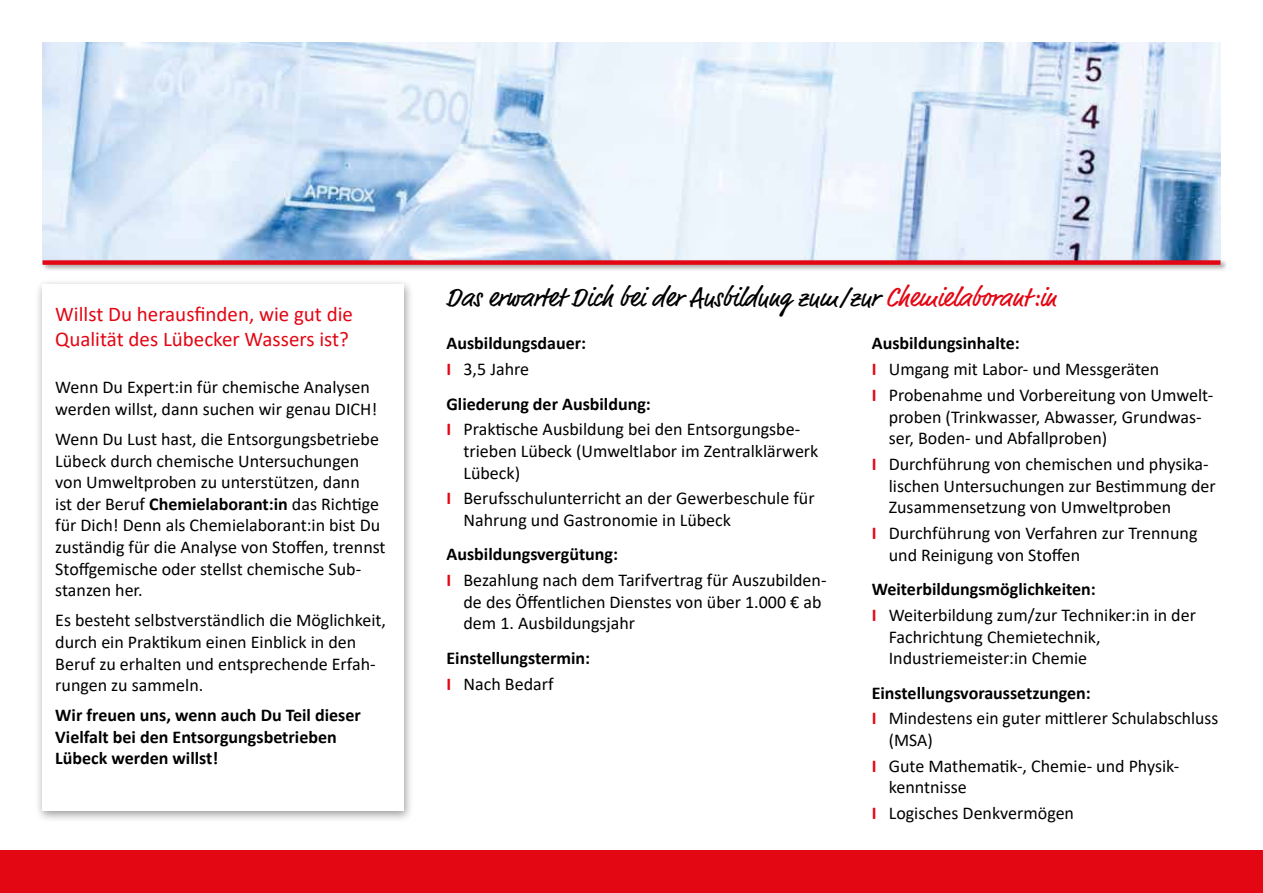
<style>
.page{position:relative;width:1263px;height:893px;background:#fff}
.page>*{position:absolute;margin:0;border:0;box-sizing:border-box;transform-origin:0 0}
.t1{font:27px "Market Pro";color:#000}
.t2{font:21px/25.2px "Calibri";color:#e30613}
.t3{font:18px/21.6px "Calibri";color:#000}
.t4{font:700 18px/21.6px "Calibri";color:#000}
.s1{font-weight:700}
.s2{color:#e30613}
.s3{font-weight:400}
.s4{font-weight:700;color:#e30613}
</style>
<div class="page">
<div style="left:35px;top:279px;width:380px;height:544px;background:#000;opacity:.4"></div>
<div style="left:43px;top:284px;width:361px;height:526px;background:#fff"></div>
<img style="left:43px;top:43px;width:1177px;height:216px">
<div style="left:41px;top:259px;width:1187px;height:13px;background:#000;opacity:.4"></div>
<div style="left:43px;top:260px;width:1177px;height:5px;background:#e30613"></div>
<div style="left:0;top:850px;width:1263px;height:43px;background:#e30613"></div>
<p class="t2" style="left:55px;top:301px;width:299px">Willst Du herausfinden, wie gut die<br>Qualität des Lübecker Wassers ist?</p>
<p class="t3" style="left:55px;top:376px;width:323px">Wenn Du Expert:in für chemische Analysen werden willst, dann suchen wir genau DICH!</p>
<p class="t3" style="left:55px;top:428px;width:332px">Wenn Du Lust hast, die Entsorgungsbetriebe Lübeck durch chemische Untersuchungen von Umweltproben zu unterstützen, dann<br>ist der Beruf <span class="s1">Chemielaborant:in</span> das Richtige für Dich! Denn als Chemielaborant:in bist Du zuständig für die Analyse von Stoffen, trennst Stoffgemische oder stellst chemische Sub&shy;stanzen her.</p>
<p class="t3" style="left:55px;top:609px;width:332px">Es besteht selbstverständlich die Möglichkeit, durch ein Praktikum einen Einblick in den Beruf zu erhalten und entsprechende Erfah&shy;rungen zu sammeln.</p>
<p class="t4" style="left:55px;top:704px;width:307px">Wir freuen uns, wenn auch Du Teil dieser<br>Vielfalt bei den Entsorgungsbetrieben<br>Lübeck werden willst!</p>
<h1 class="t1" style="left:446px;top:279px;width:612px">Das erwartet Dich bei der Ausbildung zum/zur <span class="s2">Chemielaborant:in</span></h1>
<p class="t4" style="left:446px;top:330px;width:141px;line-height:25.8px">Ausbildungsdauer:<br><span class="s2">I</span> <span class="s3">3,5 Jahre</span></p>
<p class="t3" style="left:446px;top:390px;width:355px;line-height:25.8px"><span class="s1">Gliederung der Ausbildung:<br></span><span class="s4">I</span> Praktische Ausbildung bei den Entsorgungsbe-</p>
<p class="t3" style="left:463px;top:440px;width:356px">trieben Lübeck (Umweltlabor im Zentralklärwerk<br>Lübeck)</p>
<p class="t3" style="left:463px;top:487px;width:353px;text-indent:-17px"><span class="s4">I</span> Berufsschulunterricht an der Gewerbeschule für<br>Nahrung und Gastronomie in Lübeck</p>
<p class="t3" style="left:446px;top:541px;width:382px;line-height:25.8px"><span class="s1">Ausbildungsvergütung:<br></span><span class="s4">I</span> Bezahlung nach dem Tarifvertrag für Auszubilden-</p>
<p class="t3" style="left:463px;top:591px;width:359px">de des Öffentlichen Dienstes von über 1.000 € ab dem 1. Ausbildungsjahr</p>
<p class="t4" style="left:446px;top:645px;width:145px;line-height:25.8px">Einstellungstermin:<br><span class="s2">I</span> <span class="s3">Nach Bedarf</span></p>
<p class="t3" style="left:872px;top:330px;width:343px;line-height:25.8px"><span class="s1">Ausbildungsinhalte:<br></span><span class="s4">I</span> Umgang mit Labor- und Messgeräten<br><span class="s4">I</span> Probenahme und Vorbereitung von Umwelt-</p>
<p class="t3" style="left:889px;top:405px;width:314px">proben (Trinkwasser, Abwasser, Grundwas&shy;ser, Boden- und Abfallproben)</p>
<p class="t3" style="left:889px;top:453px;width:329px;text-indent:-17px"><span class="s4">I</span> Durchführung von chemischen und physika&shy;lischen Untersuchungen zur Bestimmung der<br>Zusammensetzung von Umweltproben</p>
<p class="t3" style="left:889px;top:522px;width:310px;text-indent:-17px"><span class="s4">I</span> Durchführung von Verfahren zur Trennung und Reinigung von Stoffen</p>
<p class="t3" style="left:872px;top:576px;width:326px;line-height:25.8px"><span class="s1">Weiterbildungsmöglichkeiten:<br></span><span class="s4">I</span> Weiterbildung zum/zur Techniker:in in der</p>
<p class="t3" style="left:889px;top:625px;width:213px">Fachrichtung Chemietechnik,<br>Industriemeister:in Chemie</p>
<p class="t3" style="left:872px;top:679px;width:348px;line-height:25.8px"><span class="s1">Einstellungsvoraussetzungen:<br></span><span class="s4">I</span> Mindestens ein guter mittlerer Schulabschluss</p>
<p class="t3" style="left:872px;top:727px;width:309px;line-height:25.8px;text-indent:17px">(MSA)<br><span class="s4">I</span> Gute Mathematik-, Chemie- und Physik-</p>
<p class="t3" style="left:872px;top:774px;width:204px;line-height:25.8px;text-indent:17px">kenntnisse<br><span class="s4">I</span> Logisches Denkvermögen</p>
</div>
